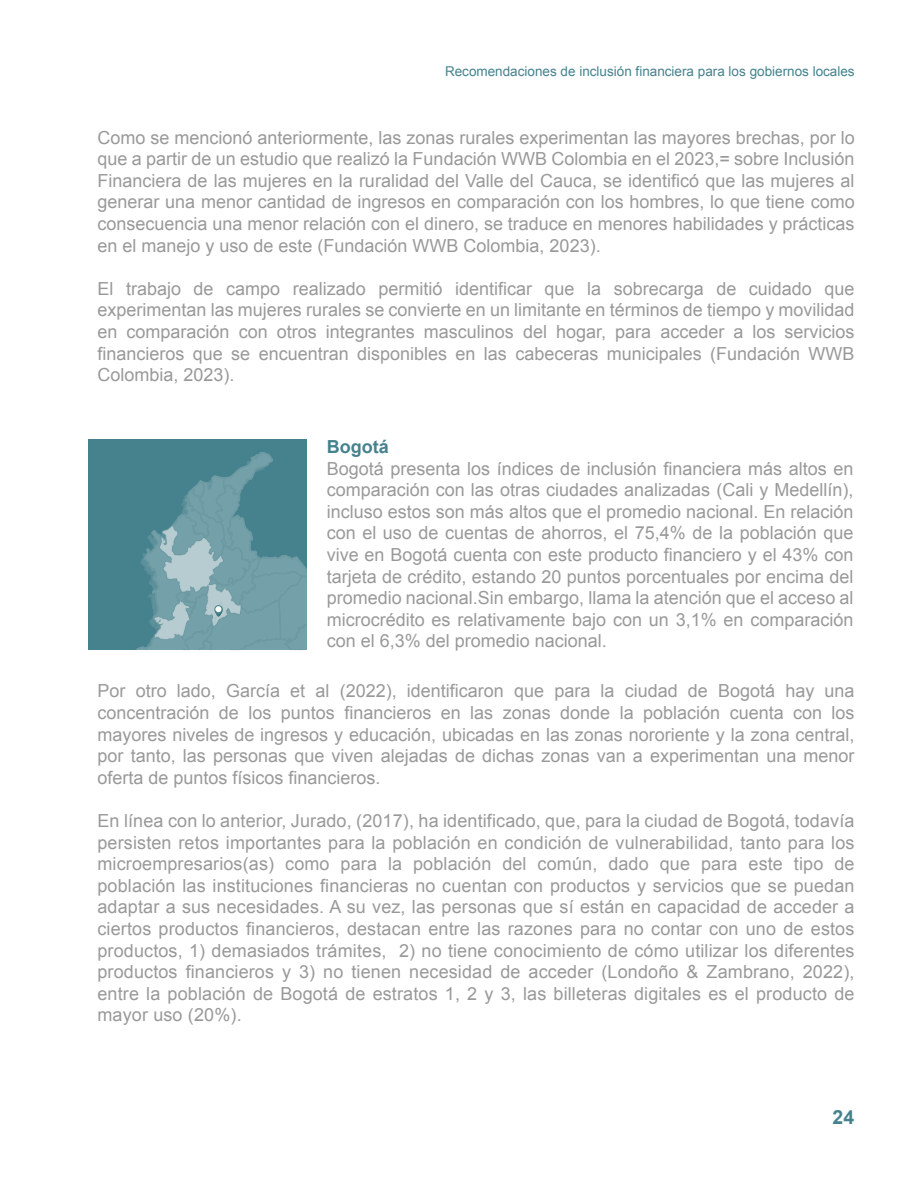
<style>
.page{position:relative;width:918px;height:1188px;background:#fff}
.page>*{position:absolute;margin:0;border:0;box-sizing:border-box;transform-origin:0 0}
.t1{font:700 19.5px "Arial";color:#46828e}
.t2{font:18px/21.6px "Arial";color:#9a9999;text-align:justify}
.t3{font:700 18px "Arial";color:#46828e}
.t4{font:13.5px "Arial";color:#46828e}
</style>
<div class="page">
<div style="left:88px;top:440px;width:219px;height:210px;background:#46828e"></div>
<svg style="left:136px;top:452px;width:171px;height:198px"></svg>
<p class="t4" style="left:445px;top:63px;width:411px">Recomendaciones de inclusión financiera para los gobiernos locales</p>
<p class="t2" style="left:97px;top:127px;width:759px">Como se mencionó anteriormente, las zonas rurales experimentan las mayores brechas, por lo que a partir de un estudio que realizó la Fundación WWB Colombia en el 2023,= sobre Inclusión Financiera de las mujeres en la ruralidad del Valle del Cauca, se identificó que las mujeres al generar una menor cantidad de ingresos en comparación con los hombres, lo que tiene como consecuencia una menor relación con el dinero, se traduce en menores habilidades y prácticas en el manejo y uso de este (Fundación WWB Colombia, 2023).</p>
<p class="t2" style="left:97px;top:278px;width:759px">El trabajo de campo realizado permitió identificar que la sobrecarga de cuidado que experimentan las mujeres rurales se convierte en un limitante en términos de tiempo y movilidad en comparación con otros integrantes masculinos del hogar, para acceder a los servicios financieros que se encuentran disponibles en las cabeceras municipales (Fundación WWB Colombia, 2023).</p>
<p class="t3" style="left:327px;top:435px;width:63px">Bogotá</p>
<p class="t2" style="left:327px;top:458px;width:528px">Bogotá presenta los índices de inclusión financiera más altos en comparación con las otras ciudades analizadas (Cali y Medellín), incluso estos son más altos que el promedio nacional. En relación con el uso de cuentas de ahorros, el 75,4% de la población que vive en Bogotá cuenta con este producto financiero y el 43% con tarjeta de crédito, estando 20 puntos porcentuales por encima del promedio nacional.Sin embargo, llama la atención que el acceso al microcrédito es relativamente bajo con un 3,1% en comparación con el 6,3% del promedio nacional.</p>
<p class="t2" style="left:97px;top:681px;width:759px">Por otro lado, García et al (2022), identificaron que para la ciudad de Bogotá hay una concentración de los puntos financieros en las zonas donde la población cuenta con los mayores niveles de ingresos y educación, ubicadas en las zonas nororiente y la zona central, por tanto, las personas que viven alejadas de dichas zonas van a experimentan una menor oferta de puntos físicos financieros.</p>
<p class="t2" style="left:97px;top:810px;width:759px">En línea con lo anterior, Jurado, (2017), ha identificado, que, para la ciudad de Bogotá, todavía persisten retos importantes para la población en condición de vulnerabilidad, tanto para los microempresarios(as) como para la población del común, dado que para este tipo de población las instituciones financieras no cuentan con productos y servicios que se puedan adaptar a sus necesidades. A su vez, las personas que sí están en capacidad de acceder a ciertos productos financieros, destacan entre las razones para no contar con uno de estos productos, 1) demasiados trámites, 2) no tiene conocimiento de cómo utilizar los diferentes productos financieros y 3) no tienen necesidad de acceder (Londoño &amp; Zambrano, 2022), entre la población de Bogotá de estratos 1, 2 y 3, las billeteras digitales es el producto de mayor uso (20%).</p>
<p class="t1" style="left:833px;top:1105px;width:23px">24</p>
</div>
